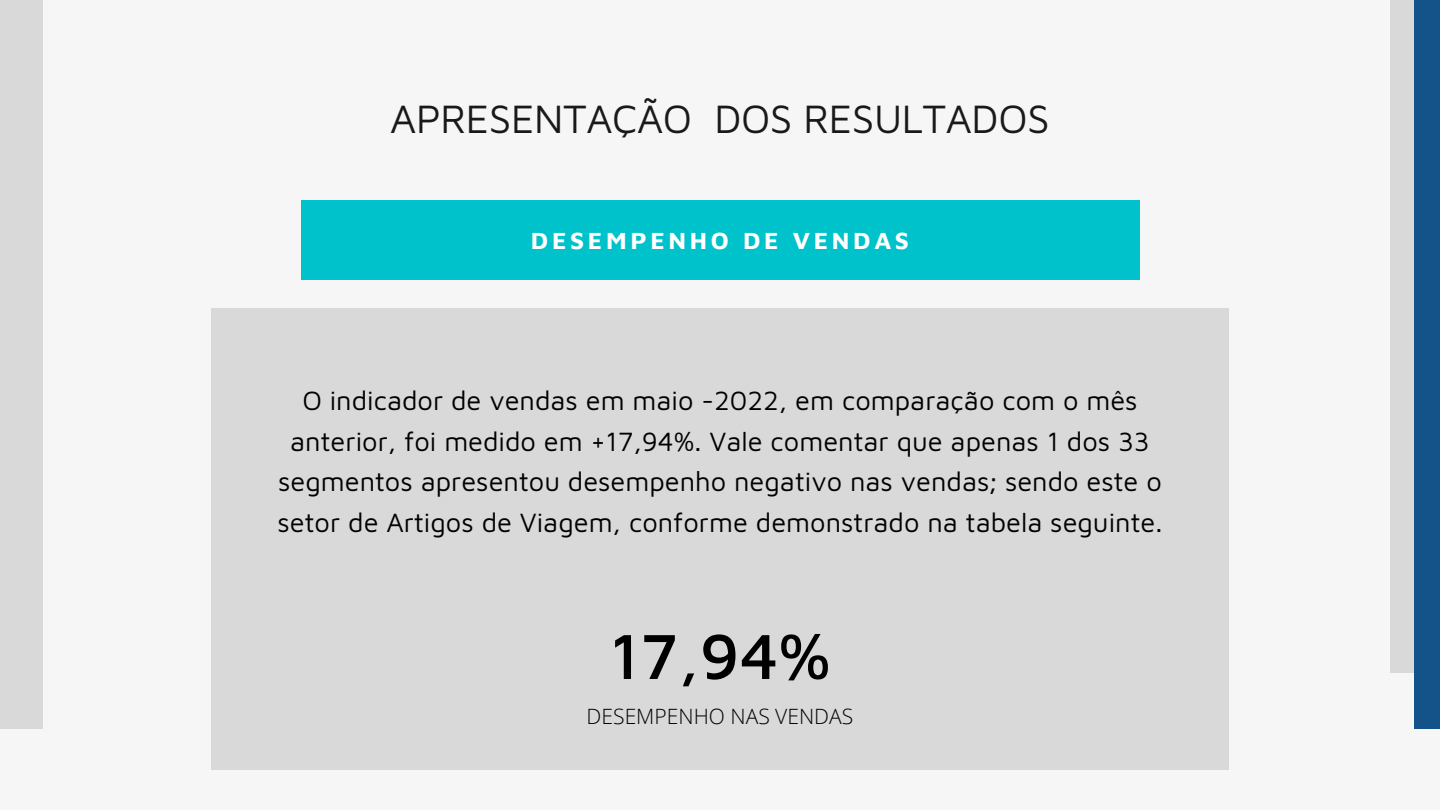
<style>
.page{position:relative;width:1440px;height:810px;background:#f6f6f6}
.page>*{position:absolute;margin:0;border:0;box-sizing:border-box;transform-origin:0 0}
.t1{font:500 65.7px "Maven Pro";color:#000}
.t2{font:40.6px "Maven Pro";letter-spacing:-.01em;color:#191919}
.t3{font:27.2px/40.5px "Maven Pro";color:#000;text-align:center}
.t4{font:700 24.5px "Maven Pro";letter-spacing:.15em;color:#fff}
.t5{font:300 21.1px "Open Sans";color:#000}
</style>
<div class="page">
<div style="left:1390px;top:0;width:49px;height:673px;background:#d9d9d9"></div>
<div style="left:1415px;top:0;width:25px;height:729px;background:#13538a"></div>
<div style="left:0;top:0;width:43px;height:729px;background:#d9d9d9"></div>
<div style="left:211px;top:308px;width:1017px;height:462px;background:#d9d9d9"></div>
<div style="left:301px;top:200px;width:838px;height:80px;background:#00c2cb"></div>
<h2 class="t2" style="left:390px;top:93px;width:661px">APRESENTAÇÃO DOS RESULTADOS</h2>
<p class="t4" style="left:531px;top:225px;width:380px">DESEMPENHO DE VENDAS</p>
<p class="t3" style="left:278px;top:380px;width:886px">O indicador de vendas em maio -2022, em comparação com o mês anterior, foi medido em +17,94%. Vale comentar que apenas 1 dos 33 segmentos apresentou desempenho negativo nas vendas; sendo este o setor de Artigos de Viagem, conforme demonstrado na tabela seguinte.</p>
<h1 class="t1" style="left:610px;top:616px;width:222px">17,94%</h1>
<p class="t5" style="left:587px;top:702px;width:268px">DESEMPENHO NAS VENDAS</p>
</div>
